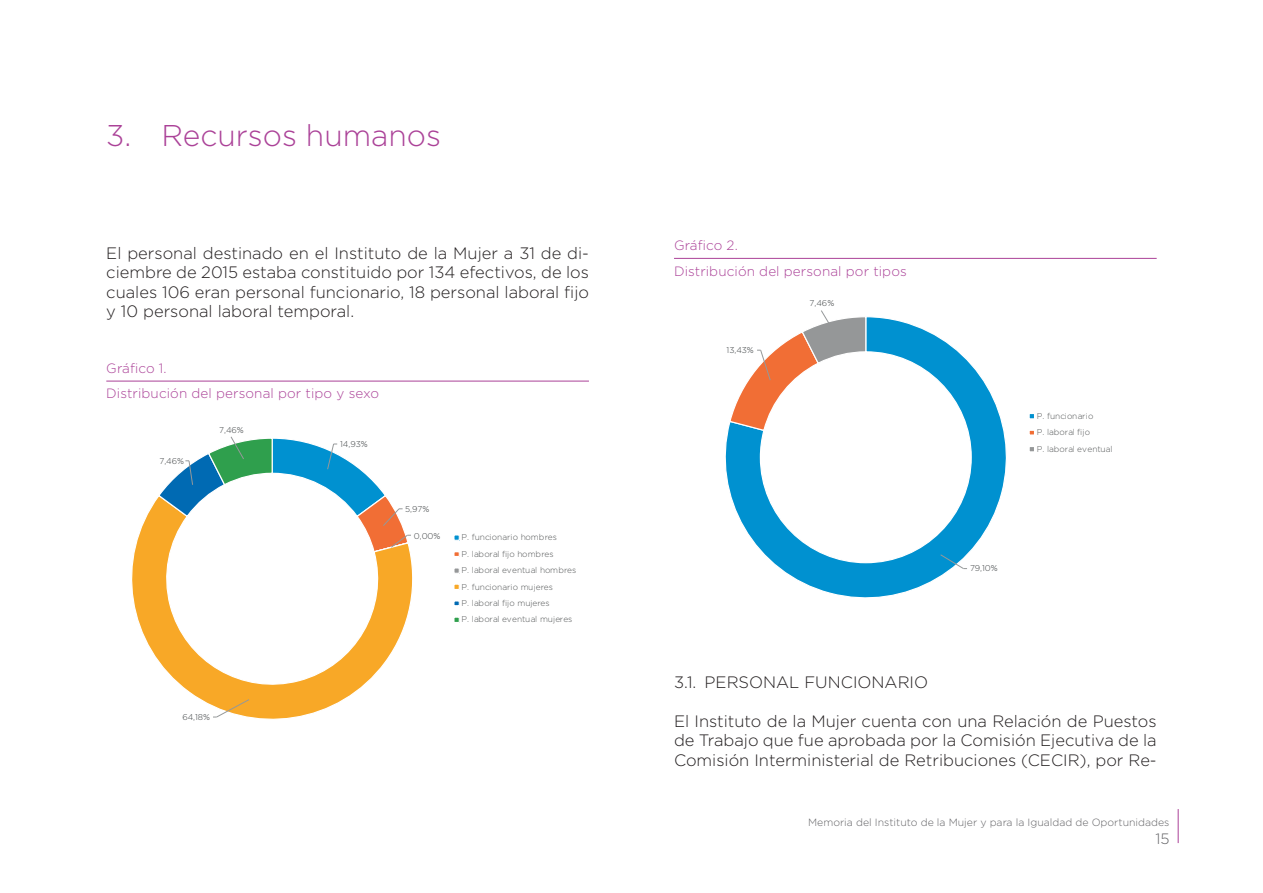
<style>
.page{position:relative;width:1263px;height:893px;background:#fff}
.page>*{position:absolute;margin:0;border:0;box-sizing:border-box;transform-origin:0 0}
.GENERAL-NIVEL-1-TRES{font:30px "Gotham Light 17";color:#ab4298}
.GENERAL-PARRAFO-1{font:16.5px/19.5px "Gotham Light 17";color:#231f20;text-align:justify}
.GENERAL-NIVEL-2{font:16.5px "Gotham Light 17";color:#231f20}
.t1{font:15px "Gotham Light 17";color:#636366}
.GRAFICO-TITULO{font:13.5px "Gotham Light 17";letter-spacing:.01em;color:#ab4298}
.t2{font:10.5px "Gotham Light 17";color:#636366}
.t3{font:300 8.4px/16.4px "Gotham";color:#535556}
.t4{font:8.4px/16.4px "Gotham Light 2";letter-spacing:.005em;color:#535556}
.t5{font:300 8.4px "Gotham";letter-spacing:-.005em;color:#3d4143}
.t6{font:8.4px "Gotham Light 2";letter-spacing:-.005em;color:#3d4143}
.s1{font-family:"Gotham";font-weight:300}
</style>
<div class="page">
<hr style="left:1178px;top:809px;width:1px;height:34px;background:#ab4298">
<hr style="left:106px;top:381px;width:483px;height:1px;background:#ab4298">
<svg style="left:132px;top:499px;width:281px;height:220px"></svg>
<svg style="left:213px;top:699px;width:37px;height:19px"></svg>
<svg style="left:157px;top:436px;width:254px;height:117px"></svg>
<div style="left:453px;top:534px;width:7px;height:7px;border:1px solid #fff"></div>
<div style="left:453px;top:551px;width:7px;height:6px;border:1px solid #fff"></div>
<div style="left:453px;top:567px;width:7px;height:7px;border:1px solid #fff"></div>
<div style="left:453px;top:583px;width:7px;height:7px;border:1px solid #fff"></div>
<div style="left:453px;top:600px;width:7px;height:6px;border:1px solid #fff"></div>
<div style="left:453px;top:616px;width:7px;height:7px;border:1px solid #fff"></div>
<hr style="left:674px;top:258px;width:483px;height:1px;background:#ab4298">
<svg style="left:725px;top:316px;width:281px;height:282px"></svg>
<svg style="left:940px;top:554px;width:27px;height:15px"></svg>
<svg style="left:728px;top:310px;width:139px;height:122px"></svg>
<div style="left:1028px;top:413px;width:7px;height:6px;border:1px solid #fff"></div>
<div style="left:1028px;top:430px;width:7px;height:6px;border:1px solid #fff"></div>
<div style="left:1028px;top:446px;width:7px;height:6px;border:1px solid #fff"></div>
<p class="GENERAL-NIVEL-1-TRES" style="left:106px;top:117px;width:336px">3. Recursos humanos</p>
<p class="GENERAL-PARRAFO-1" style="left:106px;top:243px;width:484px">El personal destinado en el Instituto de la Mujer a 31 de di&shy;ciembre de 2015 estaba constituido por 134 efectivos, de los cuales 106 eran personal funcionario, 18 personal laboral fijo y 10 personal laboral temporal.</p>
<p class="GRAFICO-TITULO" style="left:106px;top:359px;width:62px">Gráfico 1.</p>
<p class="GRAFICO-TITULO" style="left:106px;top:385px;width:274px">Distribución del personal por tipo y sexo</p>
<p class="t5" style="left:159px;top:456px;width:26px">7,46%</p>
<p class="t5" style="left:219px;top:424px;width:26px">7,46%</p>
<p class="t5" style="left:182px;top:712px;width:29px">64,18%</p>
<p class="t5" style="left:340px;top:439px;width:29px">14,93%</p>
<p class="t5" style="left:405px;top:504px;width:26px">5,97%</p>
<p class="t5" style="left:414px;top:530px;width:28px">0,00%</p>
<p class="t3" style="left:462px;top:529px;width:116px">P. funcionario hombres<br>P. laboral fijo hombres<br>P. laboral eventual hombres<br>P. funcionario mujeres<br>P. laboral fijo mujeres<br>P. laboral eventual mujeres</p>
<p class="GRAFICO-TITULO" style="left:674px;top:237px;width:65px">Gráfico 2.</p>
<p class="GRAFICO-TITULO" style="left:674px;top:262px;width:234px">Distribución del personal por tipos</p>
<p class="t6" style="left:727px;top:345px;width:29px">13,43%</p>
<p class="t6" style="left:810px;top:298px;width:26px">7,46%</p>
<p class="t4" style="left:1037px;top:408px;width:77px">P. funcionario<br>P. laboral fijo<br>P. laboral eventual</p>
<p class="t6" style="left:970px;top:563px;width:29px">79,10%</p>
<p class="GENERAL-NIVEL-2" style="left:674px;top:672px;width:256px">3.1. PERSONAL FUNCIONARIO</p>
<p class="GENERAL-PARRAFO-1" style="left:674px;top:711px;width:484px"><span class="s1">E</span>l Instituto de la Mujer cuenta con una Relación de Puestos de Trabajo que fue aprobada por la Comisión Ejecutiva de la Comisión Interministerial de Retribuciones (CECIR), por Re-</p>
<p class="t2" style="left:808px;top:815px;width:363px">Memoria del Instituto de la Mujer y para la Igualdad de Oportunidades</p>
<p class="t1" style="left:1155px;top:829px;width:16px">15</p>
</div>
